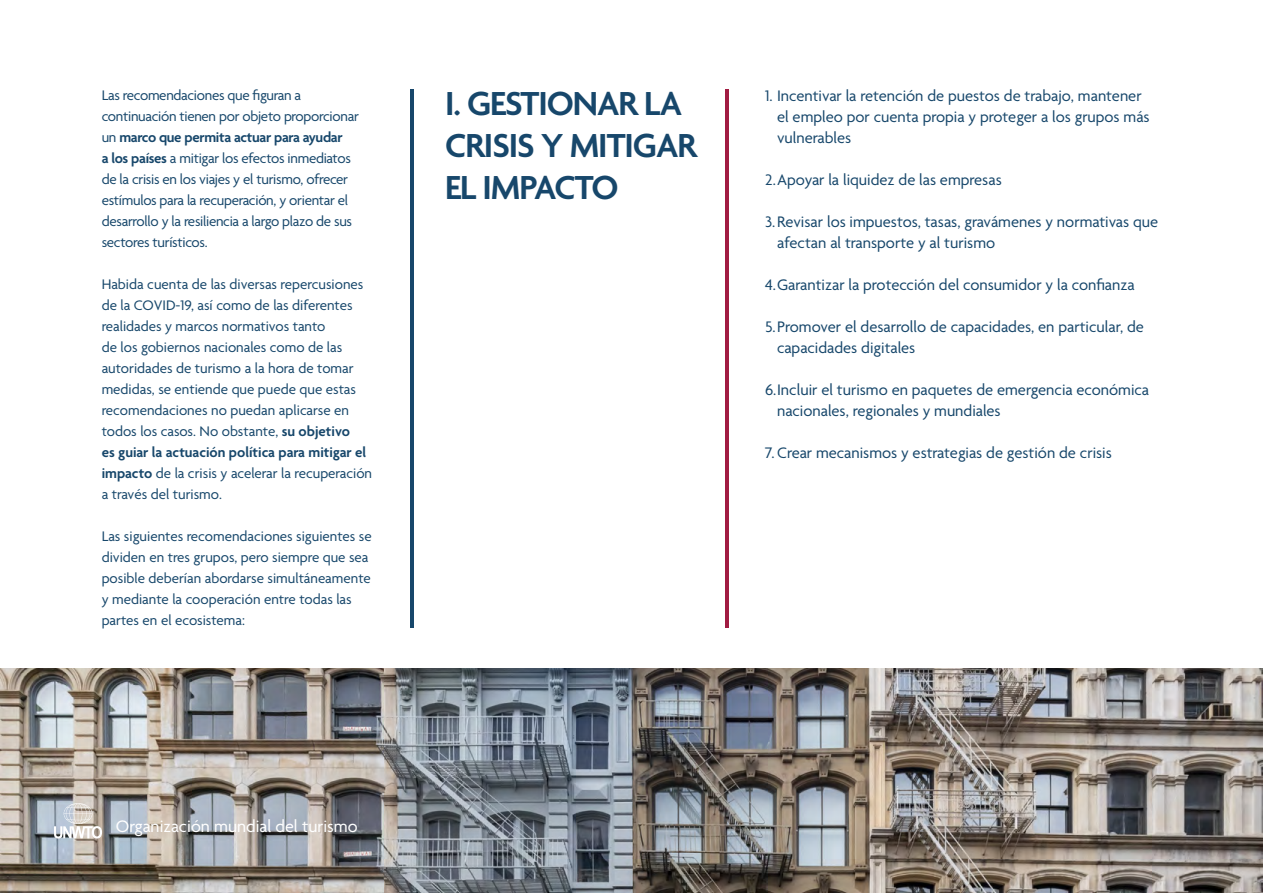
<style>
.page{position:relative;width:1263px;height:893px;background:#fff}
.page>*{position:absolute;margin:0;border:0;box-sizing:border-box;transform-origin:0 0}
.t1{font:600 36px/42px "Agenda";letter-spacing:-.03em;color:#17476b}
.t2{font:18px "Agenda";color:#fff}
.t3{font:16.5px/21px "Agenda";color:#17476b}
.t4{font:15px/21px "Agenda";color:#17476b}
.t5{font:15px/21px "Agenda";letter-spacing:-.02em;color:#17476b}
.s1{font-weight:600}
</style>
<div class="page">
<img style="left:0;top:669px;width:1263px;height:224px">
<hr style="left:410px;top:89px;width:4px;height:539px;background:#17476b">
<hr style="left:725px;top:89px;width:4px;height:539px;background:#a11c42">
<svg style="left:54px;top:803px;width:48px;height:35px;background:#c9c8c7"></svg>
<p class="t5" style="left:102px;top:86px;width:259px">Las recomendaciones que figuran a continuación tienen por objeto proporcionar un <span class="s1">marco que permita actuar para ayudar<br>a los países</span> a mitigar los efectos inmediatos de la crisis en los viajes y el turismo, ofrecer estímulos para la recuperación, y orientar el desarrollo y la resiliencia a largo plazo de sus sectores turísticos.</p>
<p class="t4" style="left:102px;top:275px;width:272px">Habida cuenta de las diversas repercusiones de la COVID-19, así como de las diferentes realidades y marcos normativos tanto<br>de los gobiernos nacionales como de las autoridades de turismo a la hora de tomar medidas, se entiende que puede que estas recomendaciones no puedan aplicarse en todos los casos. No obstante, <span class="s1">su objetivo<br>es guiar la actuación política para mitigar el impacto</span> de la crisis y acelerar la recuperación a través del turismo.</p>
<p class="t4" style="left:102px;top:527px;width:271px">Las siguientes recomendaciones siguientes se dividen en tres grupos, pero siempre que sea posible deberían abordarse simultáneamente y mediante la cooperación entre todas las partes en el ecosistema:</p>
<h1 class="t1" style="left:445px;top:85px;width:253px">I. GESTIONAR LA<br>CRISIS Y MITIGAR<br>EL IMPACTO</h1>
<p class="t3" style="left:777px;top:86px;width:374px;text-indent:-12px">1. Incentivar la retención de puestos de trabajo, mantener el empleo por cuenta propia y proteger a los grupos más vulnerables</p>
<p class="t3" style="left:765px;top:170px;width:238px">2.Apoyar la liquidez de las empresas</p>
<p class="t3" style="left:777px;top:212px;width:383px;text-indent:-12px">3.Revisar los impuestos, tasas, gravámenes y normativas que afectan al transporte y al turismo</p>
<p class="t3" style="left:765px;top:275px;width:371px">4.Garantizar la protección del consumidor y la confianza</p>
<p class="t3" style="left:777px;top:317px;width:368px;text-indent:-12px">5.Promover el desarrollo de capacidades, en particular, de capacidades digitales</p>
<p class="t3" style="left:777px;top:380px;width:374px;text-indent:-12px">6.Incluir el turismo en paquetes de emergencia económica nacionales, regionales y mundiales</p>
<p class="t3" style="left:765px;top:443px;width:348px">7. Crear mecanismos y estrategias de gestión de crisis</p>
<p class="t2" style="left:116px;top:816px;width:204px">World Tourism Organization</p>
<p class="t2" style="left:116px;top:816px;width:243px">Organización mundial del turismo</p>
</div>
